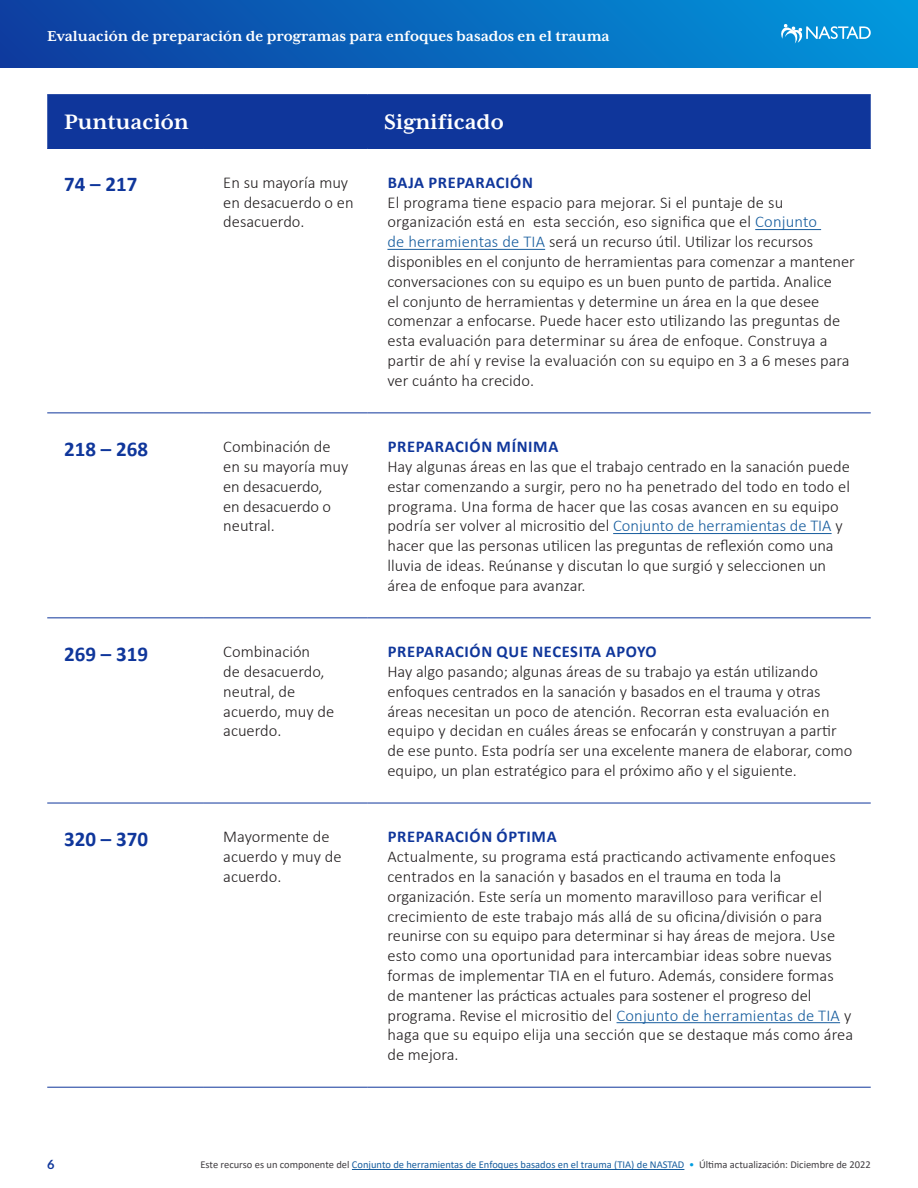
<style>
.page{position:relative;width:918px;height:1188px;background:#fff}
.page>*{position:absolute;margin:0;border:0;box-sizing:border-box;transform-origin:0 0}
.t1{font:700 24px "Mrs Eaves XL Serif OT";color:#fff}
.t2{font:700 21px "Calibri";color:#0f369b}
.t3{font:300 16.5px/19.8px "Calibri";color:#231f20}
.t4{font:700 16.5px "Calibri";letter-spacing:.04em;color:#0f369b}
.t5{font:700 16.5px "Mrs Eaves XL Serif OT";color:#fff}
.t6{font:700 12.75px "Lato";color:#0f369b}
.t7{font:10.5px "Calibri";color:#403d41}
.s1{color:#175d9e}
.s2{color:#019de0}
</style>
<div class="page">
<div style="left:0;top:0;width:918px;height:68px;background:linear-gradient(to right,#0e3c9f,#0298dc)"></div>
<svg style="left:781px;top:24px;width:90px;height:20px;background:#40aae0"></svg>
<hr style="left:352px;top:1169px;width:332px;height:1px;background:#175d9e">
<div style="left:47px;top:95px;width:824px;height:53px;background:#0f369b"></div>
<hr style="left:47px;top:94px;width:156px;height:1px;background:#0f369b">
<hr style="left:203px;top:94px;width:164px;height:1px;background:#0f369b">
<hr style="left:367px;top:94px;width:504px;height:1px;background:#0f369b">
<hr style="left:47px;top:148px;width:156px;height:1px;background:#0f369b">
<hr style="left:203px;top:148px;width:164px;height:1px;background:#0f369b">
<hr style="left:367px;top:148px;width:504px;height:1px;background:#0f369b">
<hr style="left:47px;top:413px;width:156px;height:1px;background:#0f369b">
<hr style="left:203px;top:413px;width:164px;height:1px;background:#0f369b">
<hr style="left:367px;top:413px;width:504px;height:1px;background:#0f369b">
<hr style="left:47px;top:618px;width:156px;height:1px;background:#0f369b">
<hr style="left:203px;top:618px;width:164px;height:1px;background:#0f369b">
<hr style="left:367px;top:618px;width:504px;height:1px;background:#0f369b">
<hr style="left:47px;top:803px;width:156px;height:1px;background:#0f369b">
<hr style="left:203px;top:803px;width:164px;height:1px;background:#0f369b">
<hr style="left:367px;top:803px;width:504px;height:1px;background:#0f369b">
<hr style="left:47px;top:1087px;width:156px;height:1px;background:#0f369b">
<hr style="left:203px;top:1087px;width:164px;height:1px;background:#0f369b">
<hr style="left:367px;top:1087px;width:504px;height:1px;background:#0f369b">
<hr style="left:755px;top:229px;width:66px;height:1px;background:#175d9e">
<hr style="left:387px;top:249px;width:158px;height:1px;background:#175d9e">
<hr style="left:613px;top:533px;width:219px;height:1px;background:#175d9e">
<hr style="left:617px;top:1022px;width:223px;height:1px;background:#175d9e">
<p class="t5" style="left:47px;top:27px;width:564px">Evaluación de preparación de programas para enfoques basados en el trauma</p>
<p class="t1" style="left:64px;top:108px;width:126px">Puntuación</p>
<p class="t1" style="left:384px;top:108px;width:121px">Significado</p>
<p class="t2" style="left:64px;top:169px;width:75px">74 – 217</p>
<p class="t3" style="left:223px;top:172px;width:132px">En su mayoría muy en desacuerdo o en desacuerdo.</p>
<p class="t4" style="left:388px;top:171px;width:147px">BAJA PREPARACIÓN</p>
<p class="t3" style="left:387px;top:192px;width:469px">El programa tiene espacio para mejorar. Si el puntaje de su organización está en esta sección, eso significa que el <span class="s1">Conjunto<br>de herramientas de TIA</span> será un recurso útil. Utilizar los recursos disponibles en el conjunto de herramientas para comenzar a mantener conversaciones con su equipo es un buen punto de partida. Analice<br>el conjunto de herramientas y determine un área en la que desee comenzar a enfocarse. Puede hacer esto utilizando las preguntas de esta evaluación para determinar su área de enfoque. Construya a partir de ahí y revise la evaluación con su equipo en 3 a 6 meses para ver cuánto ha crecido.</p>
<p class="t2" style="left:64px;top:434px;width:85px">218 – 268</p>
<p class="t3" style="left:223px;top:437px;width:127px">Combinación de en su mayoría muy en desacuerdo,<br>en desacuerdo o neutral.</p>
<p class="t4" style="left:388px;top:435px;width:172px">PREPARACIÓN MÍNIMA</p>
<p class="t3" style="left:387px;top:457px;width:464px">Hay algunas áreas en las que el trabajo centrado en la sanación puede estar comenzando a surgir, pero no ha penetrado del todo en todo el programa. Una forma de hacer que las cosas avancen en su equipo podría ser volver al micrositio del <span class="s1">Conjunto de herramientas de TIA</span> y hacer que las personas utilicen las preguntas de reflexión como una lluvia de ideas. Reúnanse y discutan lo que surgió y seleccionen un área de enfoque para avanzar.</p>
<p class="t2" style="left:64px;top:639px;width:85px">269 – 319</p>
<p class="t3" style="left:223px;top:642px;width:112px">Combinación<br>de desacuerdo, neutral, de acuerdo, muy de acuerdo.</p>
<p class="t4" style="left:388px;top:640px;width:271px">PREPARACIÓN QUE NECESITA APOYO</p>
<p class="t3" style="left:387px;top:661px;width:466px">Hay algo pasando; algunas áreas de su trabajo ya están utilizando enfoques centrados en la sanación y basados en el trauma y otras áreas necesitan un poco de atención. Recorran esta evaluación en equipo y decidan en cuáles áreas se enfocarán y construyan a partir de ese punto. Esta podría ser una excelente manera de elaborar, como equipo, un plan estratégico para el próximo año y el siguiente.</p>
<p class="t2" style="left:64px;top:824px;width:85px">320 – 370</p>
<p class="t3" style="left:223px;top:827px;width:120px">Mayormente de acuerdo y muy de acuerdo.</p>
<p class="t4" style="left:388px;top:825px;width:170px">PREPARACIÓN ÓPTIMA</p>
<p class="t3" style="left:387px;top:847px;width:467px">Actualmente, su programa está practicando activamente enfoques centrados en la sanación y basados en el trauma en toda la organización. Este sería un momento maravilloso para verificar el crecimiento de este trabajo más allá de su oficina/división o para reunirse con su equipo para determinar si hay áreas de mejora. Use esto como una oportunidad para intercambiar ideas sobre nuevas formas de implementar TIA en el futuro. Además, considere formas de mantener las prácticas actuales para sostener el progreso del programa. Revise el micrositio del <span class="s1">Conjunto de herramientas de TIA</span> y haga que su equipo elija una sección que se destaque más como área de mejora.</p>
<p class="t6" style="left:47px;top:1157px;width:9px">6</p>
<p class="t7" style="left:200px;top:1158px;width:672px">Este recurso es un componente del <span class="s1">Conjunto de herramientas de Enfoques basados en el trauma (TIA) de NASTAD</span> <span class="s2">•</span> Última actualización: Diciembre de 2022</p>
</div>
